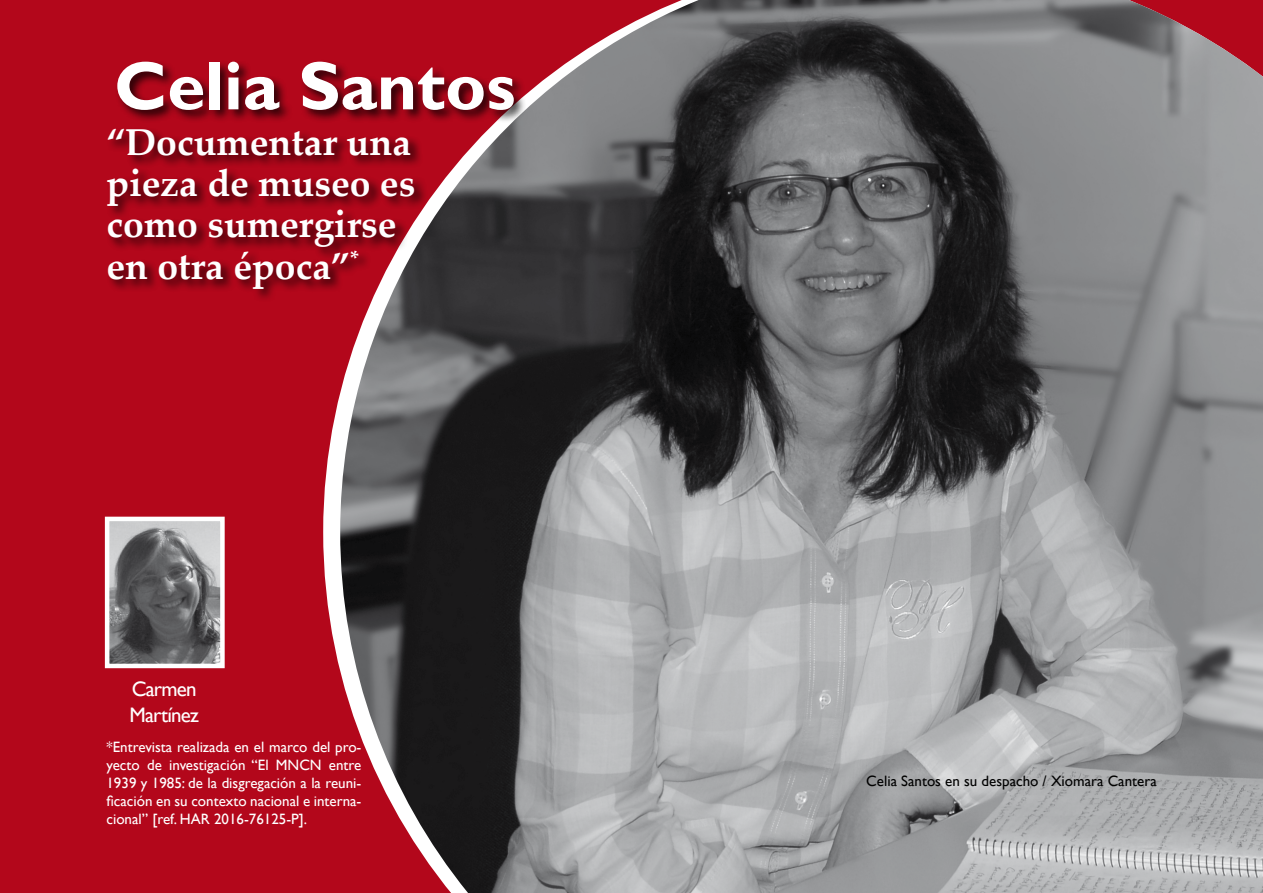
<style>
.page{position:relative;width:1263px;height:893px;background:#b3071b}
.page>*{position:absolute;margin:0;border:0;box-sizing:border-box;transform-origin:0 0}
.t1{font:700 69px "Gill Sans";color:#fff}
.t2{font:700 37.5px/41.2px "Palatino Linotype";color:#fff}
.t3{font:21px/25.2px "Gill Sans";letter-spacing:-.04em;color:#fff}
.t4{font:15px/18px "Gill Sans";color:#fff;text-align:justify}
.t5{font:15px "Gill Sans";color:#000}
</style>
<div class="page">
<img style="left:340px;top:0;width:923px;height:893px">
<div style="left:115px;top:60px;width:413px;height:64px;background:#000;opacity:.75"></div>
<img style="left:110px;top:522px;width:110px;height:141px">
<div style="left:105px;top:517px;width:120px;height:151px;border:4px solid #fff"></div>
<div style="left:106px;top:127px;width:322px;height:175px;background:#000;opacity:.75"></div>
<h1 class="t1" style="left:114px;top:45px;width:403px">Celia Santos</h1>
<h2 class="t2" style="left:106px;top:120px;width:310px">“Documentar una pieza de museo es como sumergirse en otra época”<sup>*</sup></h2>
<h3 class="t3" style="left:130px;top:677px;width:71px">Carmen<br>Martínez</h3>
<p class="t4" style="left:106px;top:738px;width:256px">*Entrevista realizada en el marco del pro&shy;yecto de investigación “El MNCN entre 1939 y 1985: de la disgregación a la reuni&shy;ficación en su contexto nacional e interna&shy;cional” [ref. HAR 2016-76125-P].</p>
<p class="t5" style="left:866px;top:772px;width:292px">Celia Santos en su despacho / Xiomara Cantera</p>
</div>
